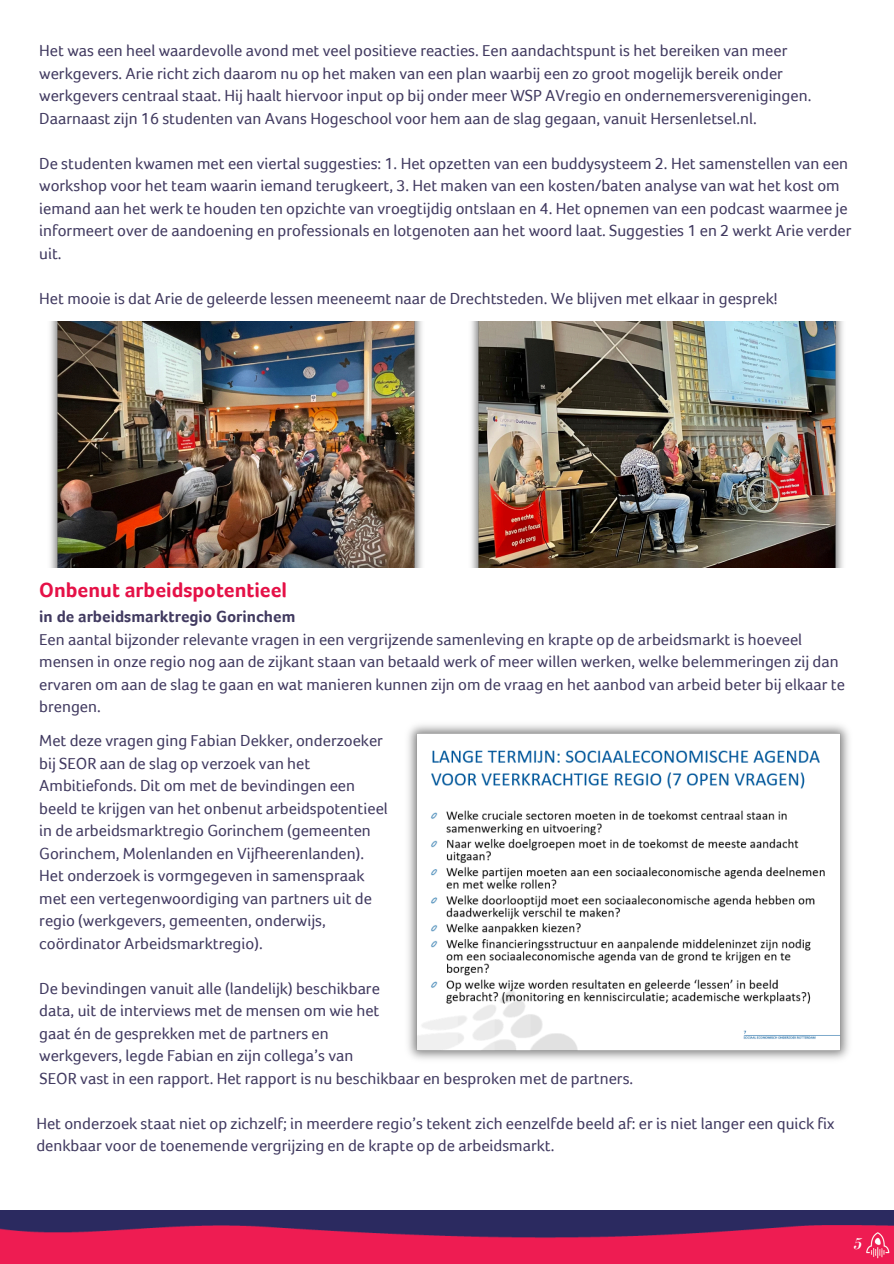
<style>
.page{position:relative;width:894px;height:1264px;background:#fff}
.page>*{position:absolute;margin:0;border:0;box-sizing:border-box;transform-origin:0 0}
.t1{font:700 21px "Foco";color:#e51147}
.t2{font:16.5px/22.5px "Foco";color:#413a60}
.t3{font:italic 16.5px "Bodoni";color:#fff}
.s1{font-weight:700}
</style>
<div class="page">
<img style="left:0;top:1210px;width:893px;height:53px">
<img style="left:860px;top:1230px;width:33px;height:30px">
<img style="left:50px;top:321px;width:372px;height:246px">
<img style="left:471px;top:321px;width:372px;height:246px">
<img style="left:408px;top:725px;width:441px;height:334px">
<h1 class="t2" style="left:39px;top:40px;width:773px">Het was een heel waardevolle avond met veel positieve reacties. Een aandachtspunt is het bereiken van meer werkgevers. Arie richt zich daarom nu op het maken van een plan waarbij een zo groot mogelijk bereik onder werkgevers centraal staat. Hij haalt hiervoor input op bij onder meer WSP AVregio en ondernemersverenigingen.<br>Daarnaast zijn 16 studenten van Avans Hogeschool voor hem aan de slag gegaan, vanuit Hersenletsel.nl.</h1>
<h1 class="t2" style="left:39px;top:152px;width:813px">De studenten kwamen met een viertal suggesties: 1. Het opzetten van een buddysysteem 2. Het samenstellen van een workshop voor het team waarin iemand terugkeert, 3. Het maken van een kosten/baten analyse van wat het kost om iemand aan het werk te houden ten opzichte van vroegtijdig ontslaan en 4. Het opnemen van een podcast waarmee je informeert over de aandoening en professionals en lotgenoten aan het woord laat. Suggesties 1 en 2 werkt Arie verder uit.</h1>
<h1 class="t2" style="left:39px;top:287px;width:739px">Het mooie is dat Arie de geleerde lessen meeneemt naar de Drechtsteden. We blijven met elkaar in gesprek!</h1>
<p class="t1" style="left:39px;top:579px;width:249px">Onbenut arbeidspotentieel</p>
<p class="t2" style="left:39px;top:605px;width:807px"><span class="s1">in de arbeidsmarktregio Gorinchem<br></span>Een aantal bijzonder relevante vragen in een vergrijzende samenleving en krapte op de arbeidsmarkt is hoeveel mensen in onze regio nog aan de zijkant staan van betaald werk of meer willen werken, welke belemmeringen zij dan ervaren om aan de slag te gaan en wat manieren kunnen zijn om de vraag en het aanbod van arbeid beter bij elkaar te brengen.</p>
<p class="t2" style="left:39px;top:729px;width:350px">Met deze vragen ging Fabian Dekker, onderzoeker bij SEOR aan de slag op verzoek van het Ambitiefonds. Dit om met de bevindingen een beeld te krijgen van het onbenut arbeidspotentieel in de arbeidsmarktregio Gorinchem (gemeenten Gorinchem, Molenlanden en Vijfheerenlanden).<br>Het onderzoek is vormgegeven in samenspraak met een vertegenwoordiging van partners uit de regio (werkgevers, gemeenten, onderwijs, coördinator Arbeidsmarktregio).</p>
<h1 class="t2" style="left:39px;top:977px;width:342px">De bevindingen vanuit alle (landelijk) beschikbare data, uit de interviews met de mensen om wie het gaat én de gesprekken met de partners en werkgevers, legde Fabian en zijn collega’s van</h1>
<h1 class="t2" style="left:40px;top:1067px;width:595px">SEOR vast in een rapport. Het rapport is nu beschikbaar en besproken met de partners.</h1>
<p class="t2" style="left:36px;top:1112px;width:799px">Het onderzoek staat niet op zichzelf; in meerdere regio’s tekent zich eenzelfde beeld af: er is niet langer een quick fix denkbaar voor de toenemende vergrijzing en de krapte op de arbeidsmarkt.</p>
<p class="t3" style="left:853px;top:1233px;width:10px">5</p>
</div>
